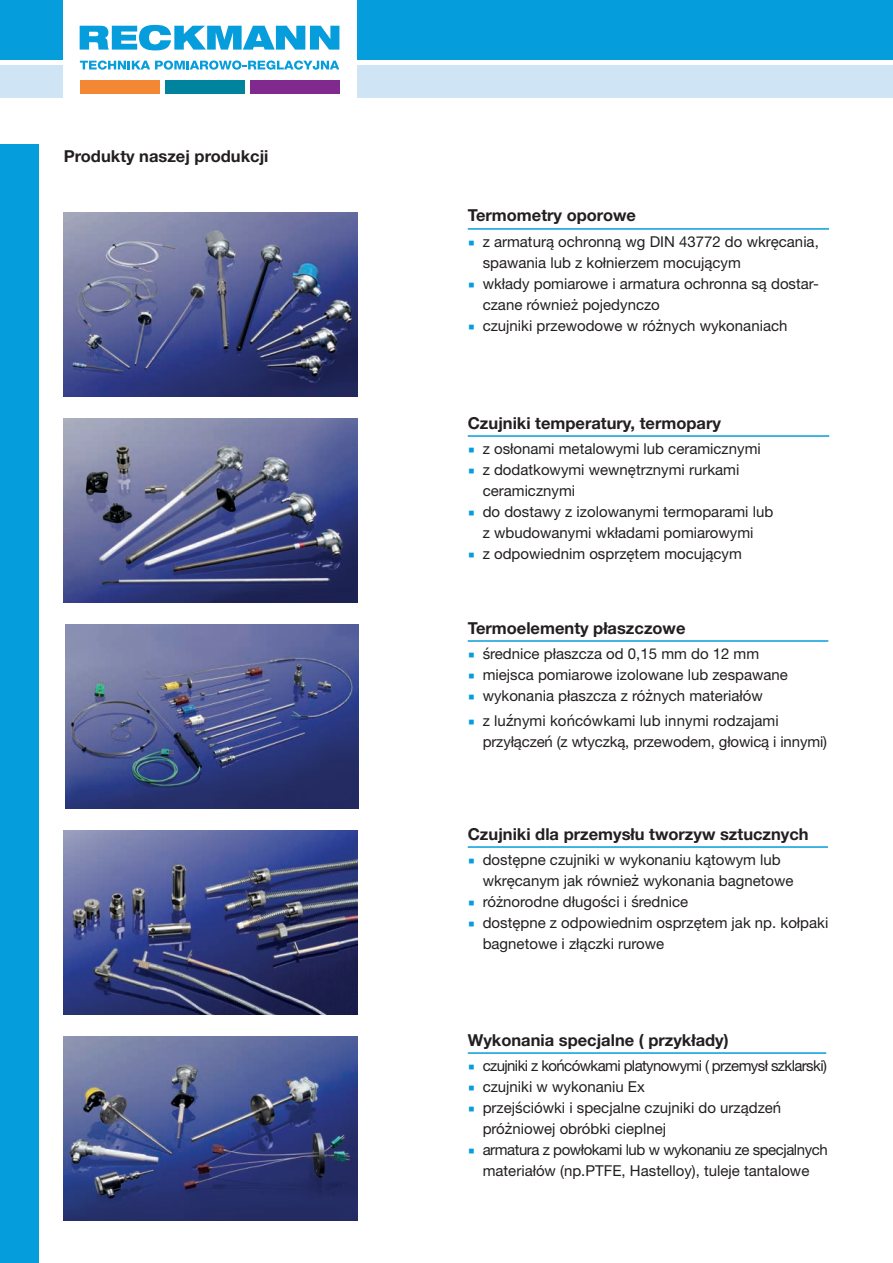
<style>
.page{position:relative;width:893px;height:1263px;background:#fff}
.page>*{position:absolute;margin:0;border:0;box-sizing:border-box;transform-origin:0 0}
.t1{font:700 16.5px "Helvetica Neue LT Std";color:#231f20}
.t2{font:15px/21px "Helvetica Neue LT Std";color:#231f20}
.t3{font:15px/21px "Helvetica Neue LT Std";letter-spacing:-.03em;color:#231f20;text-align:center}
.t4{font:15px "Helvetica Neue LT Std";letter-spacing:-.04em;color:#231f20}
.s1{font-family:"Arial";font-size:21px;color:#069ddc}
.s2{font-family:"Helvetica Neue"}
.s3{font-family:"Helvetica Neue";font-size:15.75px}
</style>
<div class="page">
<div style="left:0;top:0;width:893px;height:59px;background:#069ddc"></div>
<div style="left:0;top:65px;width:893px;height:32px;background:#cfe5f6"></div>
<div style="left:0;top:145px;width:39px;height:1118px;background:#069ddc"></div>
<div style="left:64px;top:0;width:293px;height:115px;background:#fff"></div>
<img style="left:64px;top:213px;width:293px;height:183px">
<img style="left:64px;top:419px;width:293px;height:183px">
<img style="left:64px;top:1037px;width:293px;height:183px">
<img style="left:65px;top:625px;width:294px;height:183px">
<img style="left:64px;top:831px;width:293px;height:183px">
<hr style="left:468px;top:228px;width:361px;height:2px;background:#069ddc">
<hr style="left:468px;top:435px;width:361px;height:2px;background:#069ddc">
<hr style="left:468px;top:640px;width:360px;height:2px;background:#069ddc">
<hr style="left:468px;top:846px;width:360px;height:2px;background:#069ddc">
<hr style="left:468px;top:1052px;width:358px;height:2px;background:#069ddc">
<svg style="left:80px;top:25px;width:259px;height:25px"></svg>
<div style="left:80px;top:81px;width:80px;height:13px;background:#f38733"></div>
<div style="left:165px;top:81px;width:80px;height:13px;background:#00839c"></div>
<div style="left:251px;top:81px;width:89px;height:13px;background:#80298f"></div>
<svg style="left:80px;top:60px;width:259px;height:10px"></svg>
<p class="t1" style="left:64px;top:146px;width:206px">Produkty naszej produkcji</p>
<p class="t1" style="left:468px;top:205px;width:170px">Termometry oporowe</p>
<p class="t2" style="left:483px;top:230px;width:338px;text-indent:-15px"><span class="s1">▪</span> z armatur<span class="s2">ą</span> ochronn<span class="s2">ą</span> wg DIN 43772 do wkr<span class="s2">ę</span>cania, spawania lub z kołnierzem mocuj<span class="s2">ą</span>cym</p>
<p class="t2" style="left:483px;top:272px;width:338px;text-indent:-15px"><span class="s1">▪</span> wkłady pomiarowe i armatura ochronna s<span class="s2">ą</span> dostar&shy;czane równie<span class="s2">ż</span> pojedynczo</p>
<p class="t2" style="left:468px;top:314px;width:321px"><span class="s1">▪</span> czujniki przewodowe w ró<span class="s3">ż</span>nych wykonaniach</p>
<p class="t1" style="left:468px;top:412px;width:255px">Czujniki temperatury, termopary</p>
<p class="t2" style="left:468px;top:438px;width:295px"><span class="s1">▪</span> z osłonami metalowymi lub ceramicznymi</p>
<p class="t2" style="left:483px;top:459px;width:258px;text-indent:-15px"><span class="s1">▪</span> z dodatkowymi wewn<span class="s2">ę</span>trznymi rurkami ceramicznymi</p>
<p class="t2" style="left:468px;top:501px;width:307px;text-align:center"><span class="s1">▪</span> do dostawy z izolowanymi termoparami lub z wbudowanymi wkładami pomiarowymi</p>
<p class="t2" style="left:468px;top:543px;width:276px"><span class="s1">▪</span> z odpowiednim osprz<span class="s2">ę</span>tem mocuj<span class="s2">ą</span>cym</p>
<p class="t1" style="left:468px;top:617px;width:219px">Termoelementy płaszczowe</p>
<p class="t2" style="left:468px;top:642px;width:293px"><span class="s1">▪</span> <span class="s2">ś</span>rednice płaszcza od 0,15 mm do 12 mm</p>
<p class="t2" style="left:468px;top:663px;width:322px"><span class="s1">▪</span> miejsca pomiarowe izolowane lub zespawane</p>
<p class="t2" style="left:468px;top:684px;width:296px"><span class="s1">▪</span> wykonania płaszcza z ró<span class="s3">ż</span>nych materiałów</p>
<p class="t2" style="left:483px;top:710px;width:346px;text-indent:-15px"><span class="s1">▪</span> z lu<span class="s3">ź</span>nymi ko<span class="s2">ń</span>cówkami lub innymi rodzajami przył<span class="s2">ą</span>cze<span class="s2">ń</span> (z wtyczk<span class="s2">ą</span>, przewodem, głowic<span class="s2">ą</span> i innymi)</p>
<p class="t1" style="left:468px;top:823px;width:342px">Czujniki dla przemysłu tworzyw sztucznych</p>
<p class="t2" style="left:483px;top:848px;width:312px;text-indent:-15px"><span class="s1">▪</span> dost<span class="s2">ę</span>pne czujniki w wykonaniu k<span class="s2">ą</span>towym lub wkr<span class="s2">ę</span>canym jak równie<span class="s3">ż</span> wykonania bagnetowe</p>
<p class="t2" style="left:468px;top:890px;width:222px"><span class="s1">▪</span> ró<span class="s2">ż</span>norodne długo<span class="s2">ś</span>ci i <span class="s2">ś</span>rednice</p>
<p class="t2" style="left:483px;top:911px;width:347px;text-indent:-15px"><span class="s1">▪</span> dost<span class="s2">ę</span>pne z odpowiednim osprz<span class="s2">ę</span>tem jak np. kołpaki bagnetowe i zł<span class="s2">ą</span>czki rurowe</p>
<p class="t1" style="left:468px;top:1029px;width:262px">Wykonania specjalne ( przykłady)</p>
<p class="t4" style="left:468px;top:1056px;width:361px"><span class="s1">▪</span> czujniki z ko<span class="s2">ń</span>cówkami platynowymi ( przemysł szklarski)</p>
<p class="t2" style="left:468px;top:1075px;width:179px"><span class="s1">▪</span> czujniki w wykonaniu Ex</p>
<p class="t2" style="left:483px;top:1096px;width:300px;text-indent:-15px"><span class="s1">▪</span> przej<span class="s2">ś</span>ciówki i specjalne czujniki do urz<span class="s2">ą</span>dze<span class="s2">ń </span>pró<span class="s3">ż</span>niowej obróbki cieplnej</p>
<p class="t3" style="left:468px;top:1138px;width:361px"><span class="s1">▪</span> armatura z powłokami lub w wykonaniu ze specjalnych materiałów (np.PTFE, Hastelloy), tuleje tantalowe</p>
</div>
